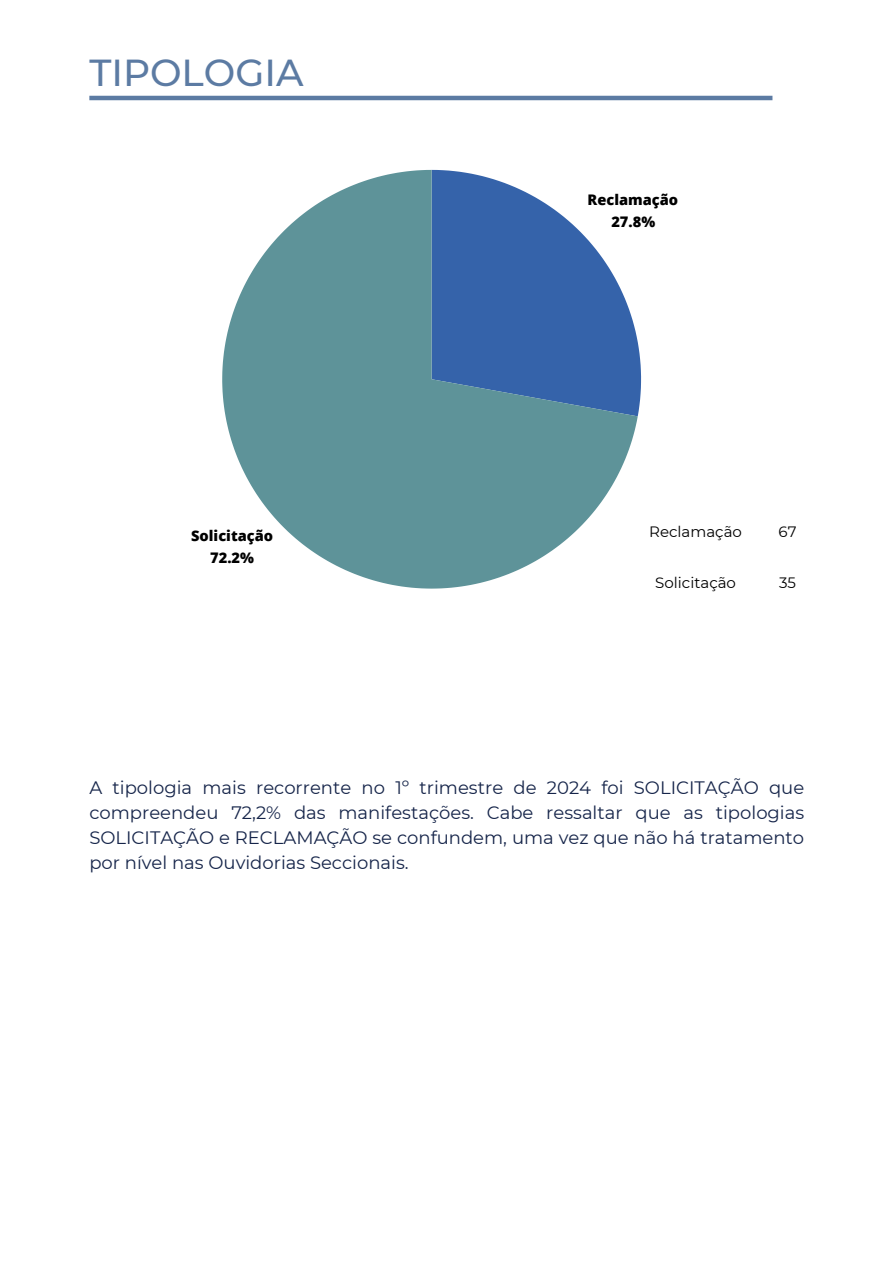
<style>
.page{position:relative;width:894px;height:1264px;background:#fff}
.page>*{position:absolute;margin:0;border:0;box-sizing:border-box;transform-origin:0 0}
.t1{font:500 37.5px "Montserrat";color:#5c7ba3}
.t2{font:18px/24.8px "Montserrat";color:#16254a;text-align:justify}
.t3{font:15px "Montserrat";color:#000}
.t4{font:800 14.55px/22px "Open Sans";color:#000;text-align:center}
</style>
<div class="page">
<hr style="left:89px;top:96px;width:683px;height:4px;background:#5c7ba3">
<svg style="left:222px;top:170px;width:415px;height:418px;fill:#5e9399"></svg>
<h1 class="t1" style="left:89px;top:50px;width:215px">TIPOLOGIA</h1>
<p class="t4" style="left:191px;top:524px;width:83px">Solicitação<br>72.2%</p>
<p class="t4" style="left:587px;top:189px;width:92px">Reclamação<br>27.8%</p>
<p class="t3" style="left:649px;top:522px;width:94px">Reclamação</p>
<p class="t3" style="left:778px;top:522px;width:19px">67</p>
<p class="t3" style="left:655px;top:574px;width:82px">Solicitação</p>
<p class="t3" style="left:778px;top:574px;width:18px">35</p>
<p class="t2" style="left:89px;top:775px;width:716px">A tipologia mais recorrente no 1º trimestre de 2024 foi SOLICITAÇÃO que compreendeu 72,2% das manifestações. Cabe ressaltar que as tipologias SOLICITAÇÃO e RECLAMAÇÃO se confundem, uma vez que não há tratamento por nível nas Ouvidorias Seccionais.</p>
</div>
